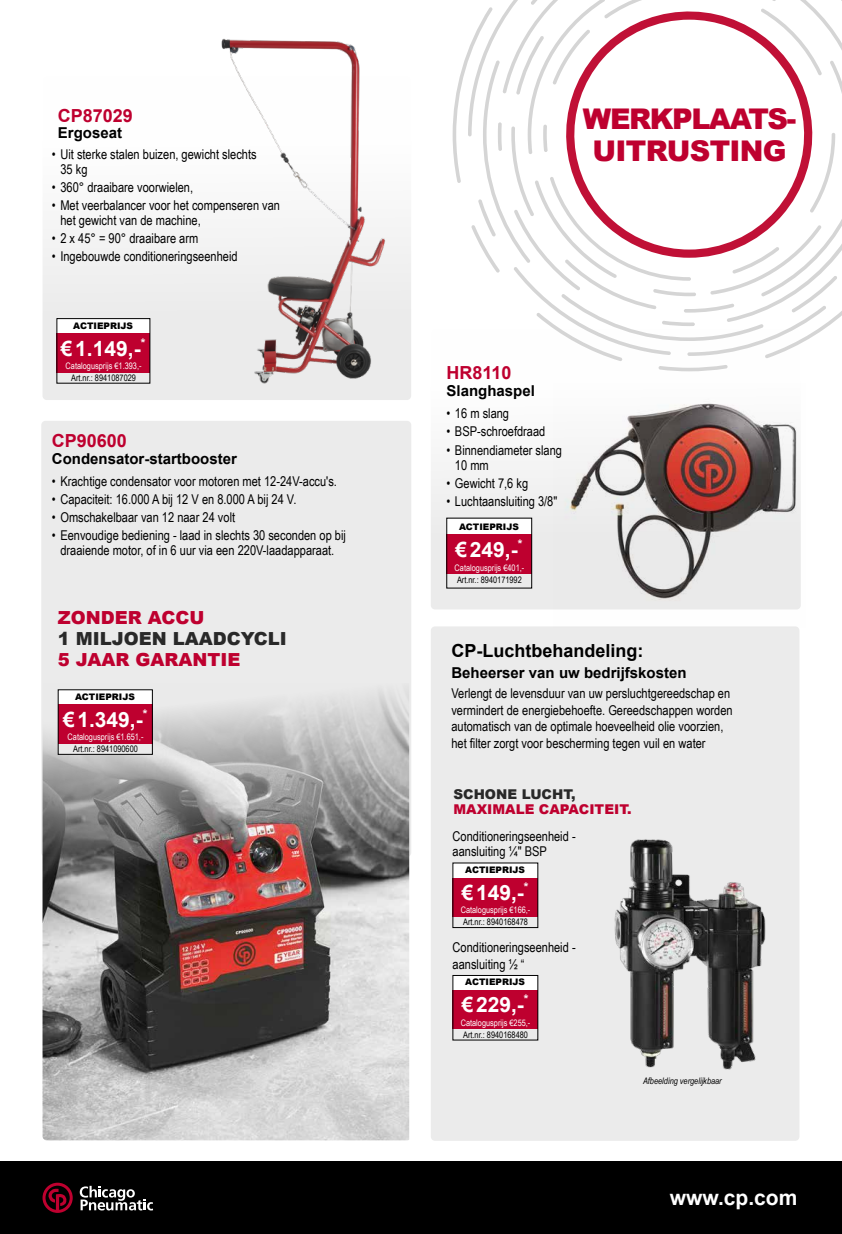
<style>
.page{position:relative;width:842px;height:1234px;background:#fff}
.page>*{position:absolute;margin:0;border:0;box-sizing:border-box;transform-origin:0 0}
.t1{font:900 28.5px "Arial";letter-spacing:-.045em;color:#be002f}
.t2{font:900 28.5px "Arial";letter-spacing:-.025em;color:#be002f}
.t3{font:700 21px "Arial";color:#fff}
.t4{font:900 18px "Arial";color:#be002f}
.t5{font:700 18px "Arial";color:#be002f}
.t6{font:700 18px "Arial";color:#000}
.t7{font:900 18px "Arial";color:#292929}
.t8{font:700 15px "Arial";color:#000}
.t9{font:13.5px/15px "Arial Narrow";color:#000}
.t10{font:900 13.5px "Arial";color:#be002f}
.t11{font:900 13.5px "Arial";color:#292929}
.t12{font:9px "Arial Narrow";color:#fff}
.t13{font:9px "Arial Narrow";color:#000}
.t14{font:900 9px "Arial";color:#000}
.t15{font:italic 9px "Arial Narrow";color:#000}
</style>
<div class="page">
<div style="left:0;top:1161px;width:842px;height:72px;background:#000"></div>
<svg style="left:80px;top:1185px;width:73px;height:25px"></svg>
<svg style="left:43px;top:1182px;width:30px;height:30px"></svg>
<svg style="left:453px;top:0;width:389px;height:343px"></svg>
<svg style="left:552px;top:0;width:274px;height:258px"></svg>
<svg style="left:431px;top:328px;width:370px;height:281px"></svg>
<div style="left:41px;top:421px;width:370px;height:435px;background:#ebebeb;border-radius:4px"></div>
<div style="left:43px;top:76px;width:368px;height:324px;background:#f4f4f4;border-radius:4px"></div>
<div style="left:431px;top:626px;width:368px;height:514px;background:#ebebeb;border-radius:4px"></div>
<img style="left:221px;top:38px;width:165px;height:346px">
<img style="left:614px;top:839px;width:152px;height:231px">
<img style="left:43px;top:689px;width:366px;height:451px">
<div style="left:453px;top:876px;width:85px;height:43px;background:#be002f"></div>
<div style="left:453px;top:862px;width:85px;height:14px;background:#fff"></div>
<div style="left:453px;top:916px;width:85px;height:11px;background:#ebebeb"></div>
<div style="left:453px;top:989px;width:85px;height:42px;background:#be002f"></div>
<div style="left:453px;top:975px;width:85px;height:14px;background:#fff"></div>
<div style="left:453px;top:1029px;width:85px;height:10px;background:#ebebeb"></div>
<img style="left:554px;top:383px;width:247px;height:244px">
<div style="left:446px;top:534px;width:85px;height:42px;background:#be002f"></div>
<div style="left:446px;top:519px;width:85px;height:15px;background:#fff"></div>
<div style="left:446px;top:574px;width:85px;height:10px;background:#ebebeb"></div>
<div style="left:446px;top:517px;width:86px;height:71px;border:1px solid #000"></div>
<div style="left:58px;top:703px;width:94px;height:43px;background:#be002f"></div>
<div style="left:58px;top:689px;width:94px;height:14px;background:#fff"></div>
<div style="left:58px;top:743px;width:94px;height:11px;background:#ebebeb"></div>
<div style="left:58px;top:689px;width:95px;height:65px;border:1px solid #000"></div>
<div style="left:56px;top:333px;width:94px;height:42px;background:#be002f"></div>
<div style="left:56px;top:318px;width:94px;height:15px;background:#fff"></div>
<div style="left:56px;top:372px;width:94px;height:11px;background:#ebebeb"></div>
<div style="left:57px;top:318px;width:93px;height:65px;border:1px solid #000"></div>
<h1 class="t1" style="left:583px;top:98px;width:215px">WERKPLAATS-</h1>
<h3 class="t5" style="left:58px;top:103px;width:77px">CP87029</h3>
<p class="t8" style="left:58px;top:123px;width:66px">Ergoseat</p>
<p class="t9" style="left:52px;top:146px;width:206px">• Uit sterke stalen buizen, gewicht slechts</p>
<h1 class="t2" style="left:592px;top:130px;width:196px">UITRUSTING</h1>
<p class="t9" style="left:60px;top:161px;width:29px">35 kg</p>
<p class="t9" style="left:52px;top:179px;width:143px">• 360° draaibare voorwielen,</p>
<p class="t9" style="left:60px;top:197px;width:221px;text-indent:-9px">• Met veerbalancer voor het compenseren van het gewicht van de machine,</p>
<p class="t9" style="left:52px;top:230px;width:148px">• 2 x 45° = 90° draaibare arm</p>
<p class="t9" style="left:52px;top:248px;width:187px">• Ingebouwde conditioneringseenheid</p>
<p class="t14" style="left:73px;top:319px;width:61px">ACTIEPRIJS</p>
<p class="t12" style="left:66px;top:359px;width:77px">Catalogusprijs €1.393,-</p>
<p class="t13" style="left:71px;top:371px;width:66px">Art.nr.: 8941087029</p>
<h2 class="t3" style="left:61px;top:334px;width:86px">€1.149,-<sup>*</sup></h2>
<h3 class="t5" style="left:52px;top:429px;width:77px">CP90600</h3>
<p class="t8" style="left:52px;top:448px;width:187px">Condensator-startbooster</p>
<p class="t9" style="left:52px;top:473px;width:287px">• Krachtige condensator voor motoren met 12-24V-accu's.</p>
<p class="t9" style="left:52px;top:491px;width:246px">• Capaciteit: 16.000 A bij 12 V en 8.000 A bij 24 V.</p>
<p class="t9" style="left:52px;top:509px;width:185px">• Omschakelbaar van 12 naar 24 volt</p>
<p class="t9" style="left:52px;top:527px;width:296px;text-align:center">• Eenvoudige bediening - laad in slechts 30 seconden op bij draaiende motor, of in 6 uur via een 220V-laadapparaat.</p>
<h3 class="t4" style="left:58px;top:604px;width:148px">ZONDER ACCU</h3>
<h3 class="t7" style="left:58px;top:625px;width:230px">1 MILJOEN LAADCYCLI</h3>
<h3 class="t4" style="left:58px;top:646px;width:184px">5 JAAR GARANTIE</h3>
<p class="t14" style="left:75px;top:689px;width:61px">ACTIEPRIJS</p>
<p class="t12" style="left:68px;top:730px;width:77px">Catalogusprijs €1.651,-</p>
<p class="t13" style="left:73px;top:742px;width:66px">Art.nr.: 8941090600</p>
<h2 class="t3" style="left:63px;top:705px;width:86px">€1.349,-<sup>*</sup></h2>
<h3 class="t5" style="left:446px;top:361px;width:67px">HR8110</h3>
<p class="t8" style="left:446px;top:380px;width:90px">Slanghaspel</p>
<p class="t9" style="left:446px;top:405px;width:64px">• 16 m slang</p>
<p class="t9" style="left:446px;top:423px;width:100px">• BSP-schroefdraad</p>
<p class="t9" style="left:455px;top:441px;width:109px;text-indent:-9px">• Binnendiameter slang<br>10 mm</p>
<p class="t9" style="left:446px;top:475px;width:83px">• Gewicht 7,6 kg</p>
<p class="t9" style="left:446px;top:493px;width:112px">• Luchtaansluiting 3/8"</p>
<h2 class="t3" style="left:456px;top:535px;width:68px">€249,-<sup>*</sup></h2>
<p class="t14" style="left:459px;top:520px;width:61px">ACTIEPRIJS</p>
<p class="t12" style="left:455px;top:561px;width:71px">Catalogusprijs €401,-</p>
<p class="t13" style="left:457px;top:573px;width:66px">Art.nr.: 8940171992</p>
<h3 class="t6" style="left:451px;top:638px;width:194px">CP-Luchtbehandeling:</h3>
<p class="t8" style="left:451px;top:662px;width:237px">Beheerser van uw bedrijfskosten</p>
<p class="t9" style="left:451px;top:684px;width:283px;line-height:16.5px">Verlengt de levensduur van uw persluchtgereedschap en vermindert de energiebehoefte. Gereedschappen worden automatisch van de optimale hoeveelheid olie voorzien, het filter zorgt voor bescherming tegen vuil en water</p>
<p class="t11" style="left:453px;top:783px;width:124px">SCHONE LUCHT,</p>
<p class="t10" style="left:453px;top:798px;width:180px">MAXIMALE CAPACITEIT.</p>
<p class="t9" style="left:453px;top:827px;width:125px">Conditioneringseenheid - aansluiting ¼″ BSP</p>
<p class="t14" style="left:465px;top:862px;width:61px">ACTIEPRIJS</p>
<p class="t12" style="left:461px;top:903px;width:71px">Catalogusprijs €166,-</p>
<p class="t13" style="left:463px;top:915px;width:66px">Art.nr.: 8940168478</p>
<h2 class="t3" style="left:462px;top:878px;width:68px">€149,-<sup>*</sup></h2>
<p class="t9" style="left:453px;top:938px;width:125px;line-height:16.5px">Conditioneringseenheid - aansluiting ½ “</p>
<p class="t14" style="left:465px;top:975px;width:61px">ACTIEPRIJS</p>
<p class="t12" style="left:461px;top:1015px;width:71px">Catalogusprijs €255,-</p>
<p class="t13" style="left:463px;top:1027px;width:66px">Art.nr.: 8940168480</p>
<h2 class="t3" style="left:462px;top:990px;width:68px">€229,-<sup>*</sup></h2>
<p class="t15" style="left:643px;top:1073px;width:80px">Afbeelding vergelijkbaar</p>
<h2 class="t3" style="left:670px;top:1183px;width:129px">www.cp.com</h2>
</div>
